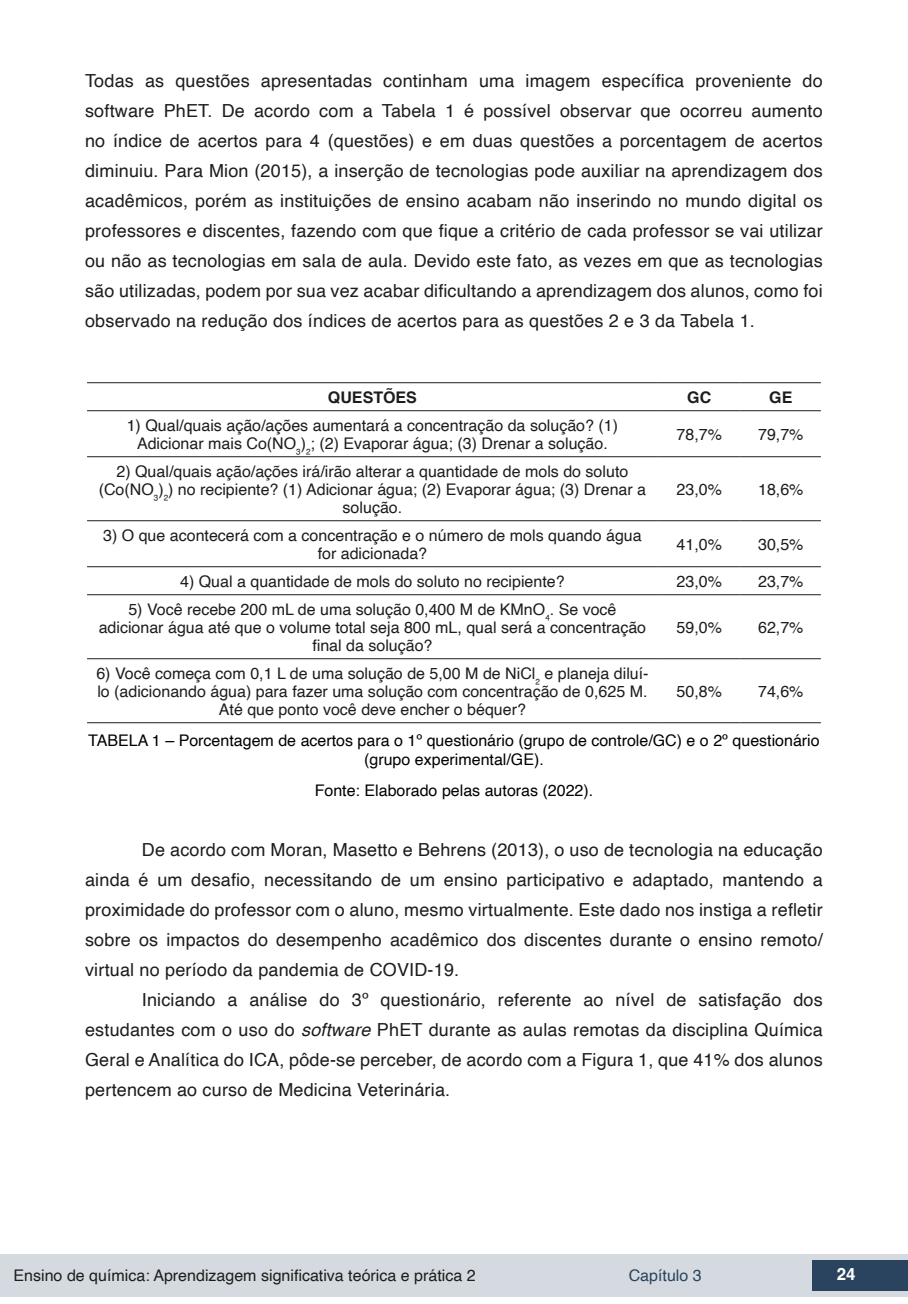
<style>
.page{position:relative;width:908px;height:1304px;background:#fff}
.page>*{position:absolute;margin:0;border:0;box-sizing:border-box;transform-origin:0 0}
.t1{font:18px/30px "Helvetica";letter-spacing:.01em;color:#1d1d1b;text-align:justify}
.t2{font:700 16.8px "Helvetica";color:#fff}
.t3{font:16px/18px "Helvetica";color:#1d1d1b;text-align:center}
.t4{font:16px/19.2px "Helvetica";color:#000;text-align:center}
.t5{font:700 16px "Helvetica";color:#1d1d1b}
.t6{font:16px "Helvetica";color:#2a435e}
.s1{font-style:italic}
</style>
<div class="page">
<div style="left:0;top:1254px;width:906px;height:43px;background:#d4dadf"></div>
<div style="left:812px;top:1261px;width:95px;height:30px;background:#2a435e"></div>
<hr style="left:87px;top:722px;width:570px;height:1px;background:#1d1d1b">
<hr style="left:657px;top:722px;width:83px;height:1px;background:#1d1d1b">
<hr style="left:740px;top:722px;width:80px;height:1px;background:#1d1d1b">
<hr style="left:87px;top:382px;width:570px;height:1px;background:#1d1d1b">
<hr style="left:657px;top:382px;width:83px;height:1px;background:#1d1d1b">
<hr style="left:740px;top:382px;width:80px;height:1px;background:#1d1d1b">
<hr style="left:87px;top:410px;width:570px;height:1px;background:#1d1d1b">
<hr style="left:657px;top:410px;width:83px;height:1px;background:#1d1d1b">
<hr style="left:740px;top:410px;width:80px;height:1px;background:#1d1d1b">
<hr style="left:87px;top:456px;width:570px;height:1px;background:#1d1d1b">
<hr style="left:657px;top:456px;width:83px;height:1px;background:#1d1d1b">
<hr style="left:740px;top:456px;width:80px;height:1px;background:#1d1d1b">
<hr style="left:87px;top:520px;width:570px;height:1px;background:#1d1d1b">
<hr style="left:657px;top:520px;width:83px;height:1px;background:#1d1d1b">
<hr style="left:740px;top:520px;width:80px;height:1px;background:#1d1d1b">
<hr style="left:87px;top:566px;width:570px;height:1px;background:#1d1d1b">
<hr style="left:657px;top:566px;width:83px;height:1px;background:#1d1d1b">
<hr style="left:740px;top:566px;width:80px;height:1px;background:#1d1d1b">
<hr style="left:87px;top:594px;width:570px;height:1px;background:#1d1d1b">
<hr style="left:657px;top:594px;width:83px;height:1px;background:#1d1d1b">
<hr style="left:740px;top:594px;width:80px;height:1px;background:#1d1d1b">
<hr style="left:87px;top:658px;width:570px;height:1px;background:#1d1d1b">
<hr style="left:657px;top:658px;width:83px;height:1px;background:#1d1d1b">
<hr style="left:740px;top:658px;width:80px;height:1px;background:#1d1d1b">
<p class="t1" style="left:85px;top:66px;width:738px">Todas as questões apresentadas continham uma imagem específica proveniente do software PhET. De acordo com a Tabela 1 é possível observar que ocorreu aumento no índice de acertos para 4 (questões) e em duas questões a porcentagem de acertos diminuiu. Para Mion (2015), a inserção de tecnologias pode auxiliar na aprendizagem dos acadêmicos, porém as instituições de ensino acabam não inserindo no mundo digital os professores e discentes, fazendo com que fique a critério de cada professor se vai utilizar ou não as tecnologias em sala de aula. Devido este fato, as vezes em que as tecnologias são utilizadas, podem por sua vez acabar dificultando a aprendizagem dos alunos, como foi observado na redução dos índices de acertos para as questões 2 e 3 da Tabela 1.</p>
<p class="t5" style="left:328px;top:387px;width:90px">QUESTÕES</p>
<p class="t5" style="left:687px;top:387px;width:25px">GC</p>
<p class="t5" style="left:768px;top:387px;width:25px">GE</p>
<p class="t3" style="left:127px;top:417px;width:492px">1) Qual/quais ação/ações aumentará a concentração da solução? (1)<br>Adicionar mais Co(NO₃)₂; (2) Evaporar água; (3) Drenar a solução.</p>
<p class="t3" style="left:676px;top:426px;width:47px">78,7%</p>
<p class="t3" style="left:757px;top:426px;width:47px">79,7%</p>
<p class="t3" style="left:99px;top:463px;width:548px">2) Qual/quais ação/ações irá/irão alterar a quantidade de mols do soluto (Co(NO₃)₂) no recipiente? (1) Adicionar água; (2) Evaporar água; (3) Drenar a solução.</p>
<p class="t3" style="left:676px;top:481px;width:47px">23,0%</p>
<p class="t3" style="left:757px;top:481px;width:47px">18,6%</p>
<p class="t3" style="left:103px;top:527px;width:540px">3) O que acontecerá com a concentração e o número de mols quando água for adicionada?</p>
<p class="t3" style="left:676px;top:536px;width:47px">41,0%</p>
<p class="t3" style="left:757px;top:536px;width:47px">30,5%</p>
<p class="t3" style="left:180px;top:573px;width:386px">4) Qual a quantidade de mols do soluto no recipiente?</p>
<p class="t3" style="left:676px;top:573px;width:47px">23,0%</p>
<p class="t3" style="left:757px;top:573px;width:47px">23,7%</p>
<p class="t3" style="left:99px;top:601px;width:548px">5) Você recebe 200 mL de uma solução 0,400 M de KMnO₄. Se você adicionar água até que o volume total seja 800 mL, qual será a concentração final da solução?</p>
<p class="t3" style="left:676px;top:619px;width:47px">59,0%</p>
<p class="t3" style="left:757px;top:619px;width:47px">62,7%</p>
<p class="t3" style="left:96px;top:665px;width:553px">6) Você começa com 0,1 L de uma solução de 5,00 M de NiCl₂ e planeja diluí&shy;lo (adicionando água) para fazer uma solução com concentração de 0,625 M.<br>Até que ponto você deve encher o béquer?</p>
<p class="t3" style="left:676px;top:683px;width:47px">50,8%</p>
<p class="t3" style="left:757px;top:683px;width:47px">74,6%</p>
<p class="t4" style="left:88px;top:731px;width:732px">TABELA 1 – Porcentagem de acertos para o 1º questionário (grupo de controle/GC) e o 2º questionário (grupo experimental/GE).</p>
<p class="t4" style="left:314px;top:781px;width:280px">Fonte: Elaborado pelas autoras (2022).</p>
<p class="t1" style="left:85px;top:835px;width:738px;text-indent:57px">De acordo com Moran, Masetto e Behrens (2013), o uso de tecnologia na educação ainda é um desafio, necessitando de um ensino participativo e adaptado, mantendo a proximidade do professor com o aluno, mesmo virtualmente. Este dado nos instiga a refletir sobre os impactos do desempenho acadêmico dos discentes durante o ensino remoto/ virtual no período da pandemia de COVID-19.</p>
<p class="t1" style="left:85px;top:985px;width:738px;text-indent:57px">Iniciando a análise do 3º questionário, referente ao nível de satisfação dos estudantes com o uso do <span class="s1">software</span> PhET durante as aulas remotas da disciplina Química Geral e Analítica do ICA, pôde-se perceber, de acordo com a Figura 1, que 41% dos alunos pertencem ao curso de Medicina Veterinária.</p>
<p class="t3" style="left:14px;top:1267px;width:463px">Ensino de química: Aprendizagem significativa teórica e prática 2</p>
<p class="t6" style="left:628px;top:1263px;width:74px">Capítulo 3</p>
<p class="t2" style="left:836px;top:1264px;width:20px">24</p>
</div>
